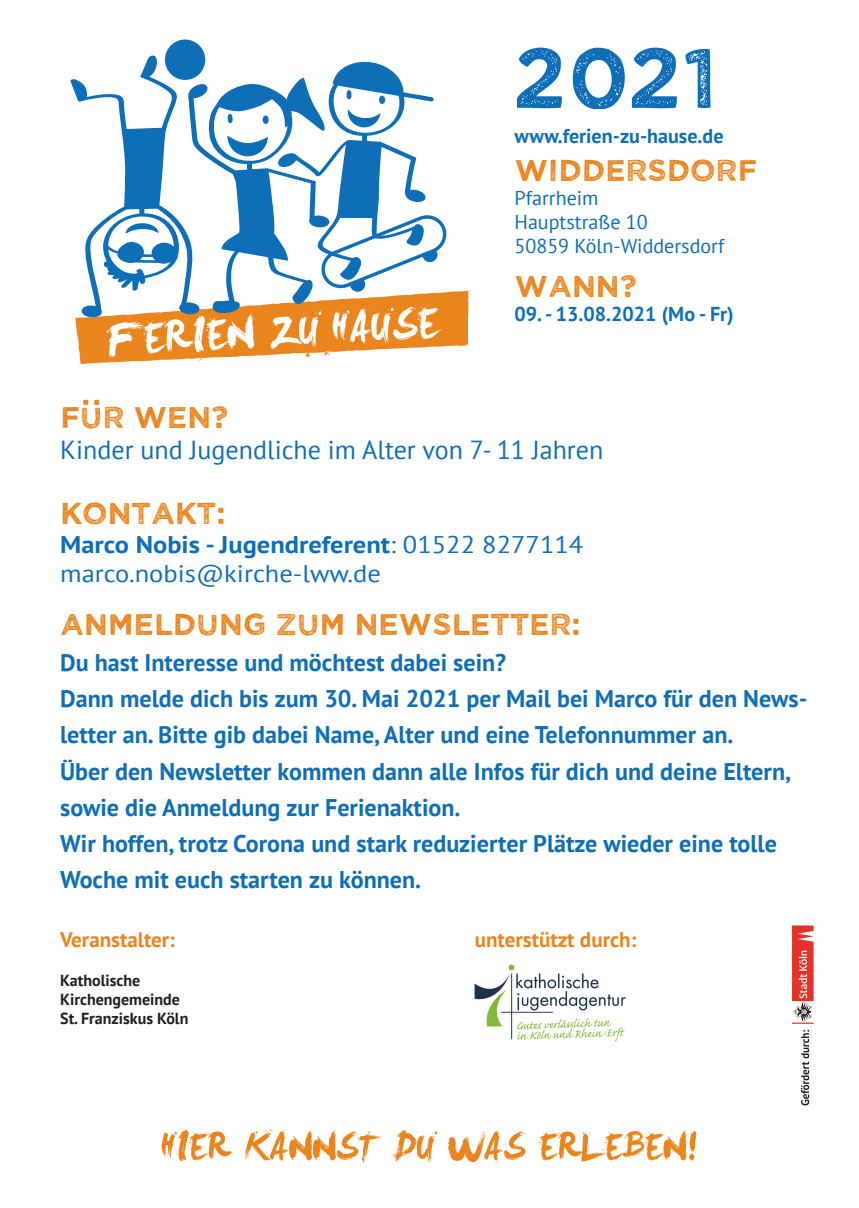
<style>
.page{position:relative;width:859px;height:1208px;background:#fff}
.page>*{position:absolute;margin:0;border:0;box-sizing:border-box;transform-origin:0 0}
.t1{font:85px "Wicked Grit";color:#0f6eb8}
.Ü1_orange{font:30.1px "Wicked Grit";color:#ea841d}
.Text_blau{font:26.1px "PT Sans";color:#0f6eb8}
.Text_blau-2{font:700 24.1px/36.1px "PT Sans";color:#0f6eb8}
.Ü1_orange-2{font:700 24.1px "PT Sans";color:#0f6eb8;scale:1.1 1}
.Ü1_orange-3{font:24.1px "PT Sans";color:#0f6eb8;scale:1.1 1}
.Einf__Abs{font:700 21.1px "PT Sans";color:#ea841d}
.Veranstaltung_unter{font:700 21px "PT Sans";color:#ea841d}
.Ü2_blau{font:700 20.1px "PT Sans";color:#0f6eb8}
.Text_blau-3{font:20.1px "PT Sans";color:#0f6eb8}
.t2{font:700 16px "PT Sans";color:#231f20}
.s1{font-weight:400}
</style>
<div class="page">
<svg style="left:801px;top:1030px;width:8px;height:75px"></svg>
<svg style="left:70px;top:55px;width:399px;height:309px"></svg>
<div style="left:165px;top:40px;width:40px;height:40px;background:#0f6eb8;border-radius:50%"></div>
<svg style="left:162px;top:1129px;width:535px;height:34px"></svg>
<img style="left:792px;top:925px;width:22px;height:98px">
<img style="left:475px;top:965px;width:151px;height:77px">
<h1 class="t1" style="left:514px;top:23px;width:205px">2021</h1>
<p class="Ü2_blau" style="left:514px;top:122px;width:210px">www.ferien-zu-hause.de</p>
<p class="Ü1_orange" style="left:514px;top:151px;width:244px">WIDDERSDORF</p>
<p class="Text_blau-3" style="left:514px;top:185px;width:86px">Pfarrheim</p>
<p class="Text_blau-3" style="left:514px;top:209px;width:135px">Hauptstraße 10</p>
<p class="Text_blau-3" style="left:514px;top:233px;width:211px">50859 Köln-Widdersdorf</p>
<p class="Ü1_orange" style="left:514px;top:267px;width:123px">WANN?</p>
<p class="Ü2_blau" style="left:514px;top:301px;width:221px">09. - 13.08.2021 (Mo - Fr)</p>
<p class="Ü1_orange" style="left:60px;top:398px;width:169px">FÜR WEN?</p>
<p class="Text_blau" style="left:60px;top:433px;width:545px">Kinder und Jugendliche im Alter von 7- 11 Jahren</p>
<p class="Ü1_orange" style="left:60px;top:494px;width:167px">KONTAKT:</p>
<p class="Ü1_orange-2" style="left:60px;top:529px;width:477px">Marco Nobis - Jugendreferent<span class="s1">: 01522 8277114</span></p>
<p class="Ü1_orange-3" style="left:60px;top:558px;width:293px">marco.nobis@kirche-lww.de</p>
<p class="Ü1_orange" style="left:60px;top:605px;width:522px">ANMELDUNG ZUM NEWSLETTER:</p>
<p class="Text_blau-2" style="left:60px;top:644px;width:447px">Du hast Interesse und möchtest dabei sein?</p>
<p class="Text_blau-2" style="left:60px;top:680px;width:749px">Dann melde dich bis zum 30. Mai 2021 per Mail bei Marco für den News&shy;letter an. Bitte gib dabei Name, Alter und eine Telefonnummer an.</p>
<p class="Text_blau-2" style="left:60px;top:752px;width:732px">Über den Newsletter kommen dann alle Infos für dich und deine Eltern, sowie die Anmeldung zur Ferienaktion.</p>
<p class="Text_blau-2" style="left:60px;top:825px;width:718px">Wir hoffen, trotz Corona und stark reduzierter Plätze wieder eine tolle<br>Woche mit euch starten zu können.</p>
<p class="Veranstaltung_unter" style="left:60px;top:925px;width:116px">Veranstalter:</p>
<p class="t2" style="left:60px;top:970px;width:81px">Katholische</p>
<p class="t2" style="left:60px;top:989px;width:121px">Kirchengemeinde</p>
<p class="t2" style="left:60px;top:1008px;width:130px">St. Franziskus Köln</p>
<p class="Einf__Abs" style="left:475px;top:925px;width:163px">unterstützt durch:</p>
</div>
